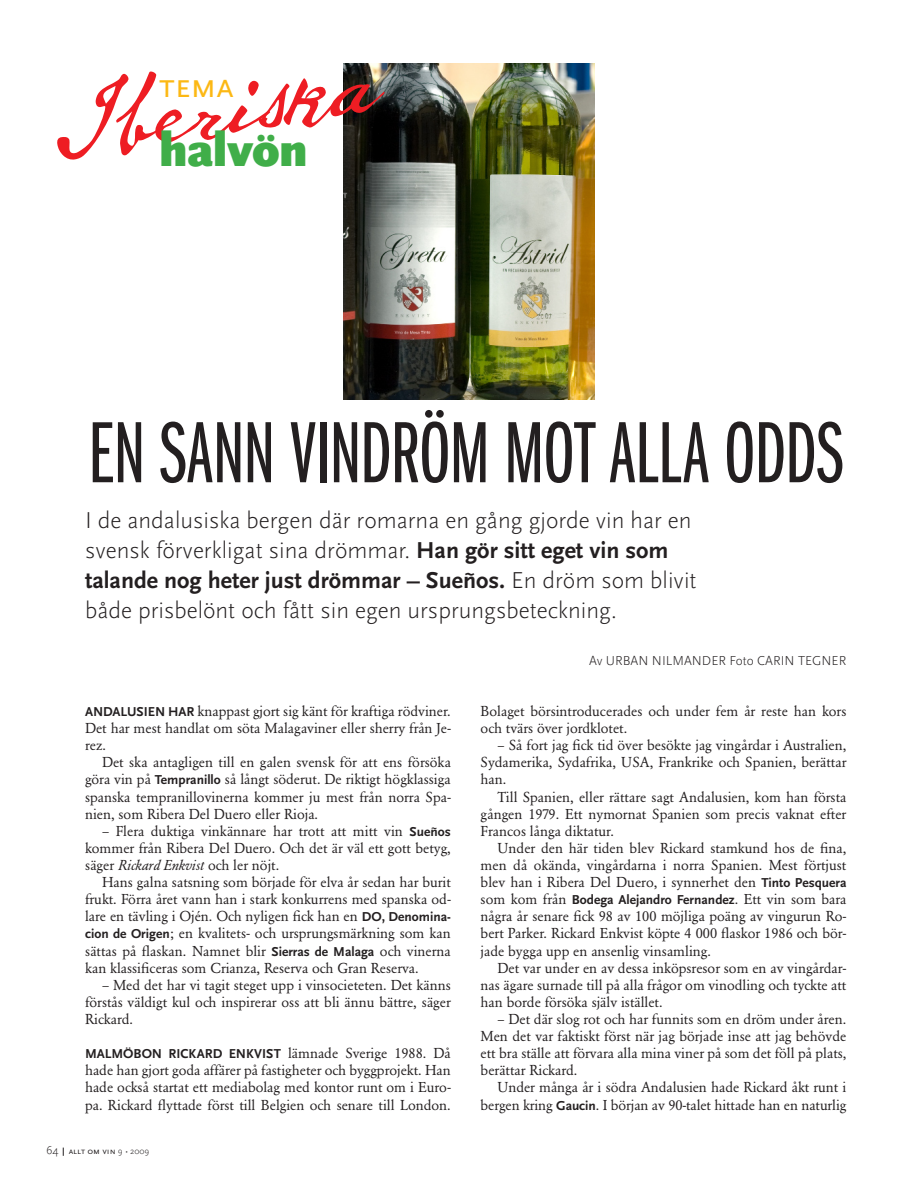
<style>
.page{position:relative;width:923px;height:1191px;background:#fff}
.page>*{position:absolute;margin:0;border:0;box-sizing:border-box;transform-origin:0 0}
.stor_rubrik{font:126.6px "Whitechapel BB";color:#ee1d23}
.versal_rubrik{font:90px "Franklin Gothic Book X Cmpr";letter-spacing:-.01em;color:#231f20}
.stor_rubrik-2{font:900 48.75px "Scala Sans";letter-spacing:-.01em;color:#40ae49}
.stor_rubrik-3{font:34.95px "Scala Sans Caps";color:#fcb814}
.ingress{font:300 24px/30px "Scala Sans";color:#231f20}
.text{font:14.25px/17.1px "Garamond BE";color:#231f20;text-align:justify}
.text_utan_indrag{font:14.25px/17.1px "Garamond BE";color:#231f20;text-align:justify}
.text_utan_indrag-2{font:700 13.5px "Scala Sans";letter-spacing:.005em;color:#231f20}
.byline{font:300 13.5px "Scala Sans";color:#231f20}
.t1{font:300 12px "Scala Sans";color:#231f20}
.t2{font:9px "Scala Sans Caps";color:#231f20}
.s1{font-weight:700}
.s2{font-family:"Scala Sans";font-weight:700;font-size:13.5px}
.s3{font-style:italic}
.s4{font-family:"Garamond BE";font-weight:400;font-size:14.25px}
.s5{font-family:"Scala Sans";font-weight:300}
</style>
<div class="page">
<img style="left:343px;top:64px;width:251px;height:336px">
<p class="stor_rubrik" style="left:41px;top:44px;width:325px;rotate:-9deg">I beriska</p>
<p class="stor_rubrik-3" style="left:159px;top:67px;width:77px">tema</p>
<p class="stor_rubrik-2" style="left:159px;top:124px;width:150px">halvön</p>
<p class="versal_rubrik" style="left:88px;top:406px;width:756px">EN SANN VINDRÖM MOT ALLA ODDS</p>
<p class="ingress" style="left:85px;top:506px;width:613px">I de andalusiska bergen där romarna en gång gjorde vin har en svensk förverkligat sina drömmar. <span class="s1">Han gör sitt eget vin som talande nog heter just drömmar – Sueños.</span> En dröm som blivit både prisbelönt och fått sin egen ursprungsbeteckning.</p>
<p class="byline" style="left:589px;top:653px;width:259px">Av Urban Ni lmande r Foto Cari n Tegne r</p>
<p class="text_utan_indrag" style="left:85px;top:702px;width:367px"><span class="s2">Andalusien har</span> knappast gjort sig känt för kraftiga rödviner.<br>Det har mest handlat om söta Malagaviner eller sherry från Je&shy;rez.</p>
<p class="text" style="left:85px;top:754px;width:367px;text-indent:17px">Det ska antagligen till en galen svensk för att ens försöka göra vin på <span class="s2">Tempranillo</span> så långt söderut. De riktigt högklassiga spanska tempranillovinerna kommer ju mest från norra Spa&shy;nien, som Ribera Del Duero eller Rioja.</p>
<p class="text" style="left:85px;top:822px;width:367px;text-indent:17px">– Flera duktiga vinkännare har trott att mitt vin <span class="s2">Sueños </span>kommer från Ribera Del Duero. Och det är väl ett gott betyg, säger <span class="s3">Rickard Enkvist</span> och ler nöjt.</p>
<p class="text" style="left:85px;top:873px;width:367px;text-indent:17px">Hans galna satsning som började för elva år sedan har burit frukt. Förra året vann han i stark konkurrens med spanska od&shy;lare en tävling i Ojén. Och nyligen fick han en <span class="s2">DO, Denomina&shy;cion de Origen</span>; en kvalitets- och ursprungsmärkning som kan sättas på flaskan. Namnet blir <span class="s2">Sierras de Malaga</span> och vinerna kan klassificeras som Crianza, Reserva och Gran Reserva.</p>
<p class="text" style="left:85px;top:976px;width:367px;text-indent:17px">– Med det har vi tagit steget upp i vinsocieteten. Det känns förstås väldigt kul och inspirerar oss att bli ännu bättre, säger Rickard.</p>
<p class="text_utan_indrag-2" style="left:85px;top:1046px;width:367px">Malm öbo n Rickard Enkvist <span class="s4">lämnade Sverige 1988. Då</span></p>
<p class="text_utan_indrag" style="left:85px;top:1062px;width:367px">hade han gjort goda affärer på fastigheter och byggprojekt. Han hade också startat ett mediabolag med kontor runt om i Euro&shy;pa. Rickard flyttade först till Belgien och senare till London.</p>
<p class="t1" style="left:46px;top:1143px;width:14px">64</p>
<p class="t2" style="left:69px;top:1145px;width:82px">allt om vin <span class="s5">9 • 2009</span></p>
<p class="text_utan_indrag" style="left:480px;top:702px;width:367px">Bolaget börsintroducerades och under fem år reste han kors och tvärs över jordklotet.</p>
<p class="text" style="left:480px;top:737px;width:367px;text-indent:17px">– Så fort jag fick tid över besökte jag vingårdar i Australien, Sydamerika, Sydafrika, USA, Frankrike och Spanien, berättar han.</p>
<p class="text" style="left:480px;top:788px;width:367px;text-indent:17px">Till Spanien, eller rättare sagt Andalusien, kom han första gången 1979. Ett nymornat Spanien som precis vaknat efter Francos långa diktatur.</p>
<p class="text" style="left:480px;top:839px;width:367px;text-indent:17px">Under den här tiden blev Rickard stamkund hos de fina, men då okända, vingårdarna i norra Spanien. Mest förtjust blev han i Ribera Del Duero, i synnerhet den <span class="s2">Tinto Pesquera </span>som kom från <span class="s2">Bodega Alejandro Fernandez</span>. Ett vin som bara några år senare fick 98 av 100 möjliga poäng av vingurun Ro&shy;bert Parker. Rickard Enkvist köpte 4 000 flaskor 1986 och bör&shy;jade bygga upp en ansenlig vinsamling.</p>
<p class="text" style="left:480px;top:959px;width:367px;text-indent:17px">Det var under en av dessa inköpsresor som en av vingårdar&shy;nas ägare surnade till på alla frågor om vinodling och tyckte att han borde försöka själv istället.</p>
<p class="text" style="left:480px;top:1010px;width:367px;text-indent:17px">– Det där slog rot och har funnits som en dröm under åren.<br>Men det var faktiskt först när jag började inse att jag behövde ett bra ställe att förvara alla mina viner på som det föll på plats, berättar Rickard.</p>
<p class="text" style="left:480px;top:1079px;width:367px;text-align:right">Under många år i södra Andalusien hade Rickard åkt runt i bergen kring <span class="s2">Gaucin</span>. I början av 90-talet hittade han en naturlig</p>
</div>
